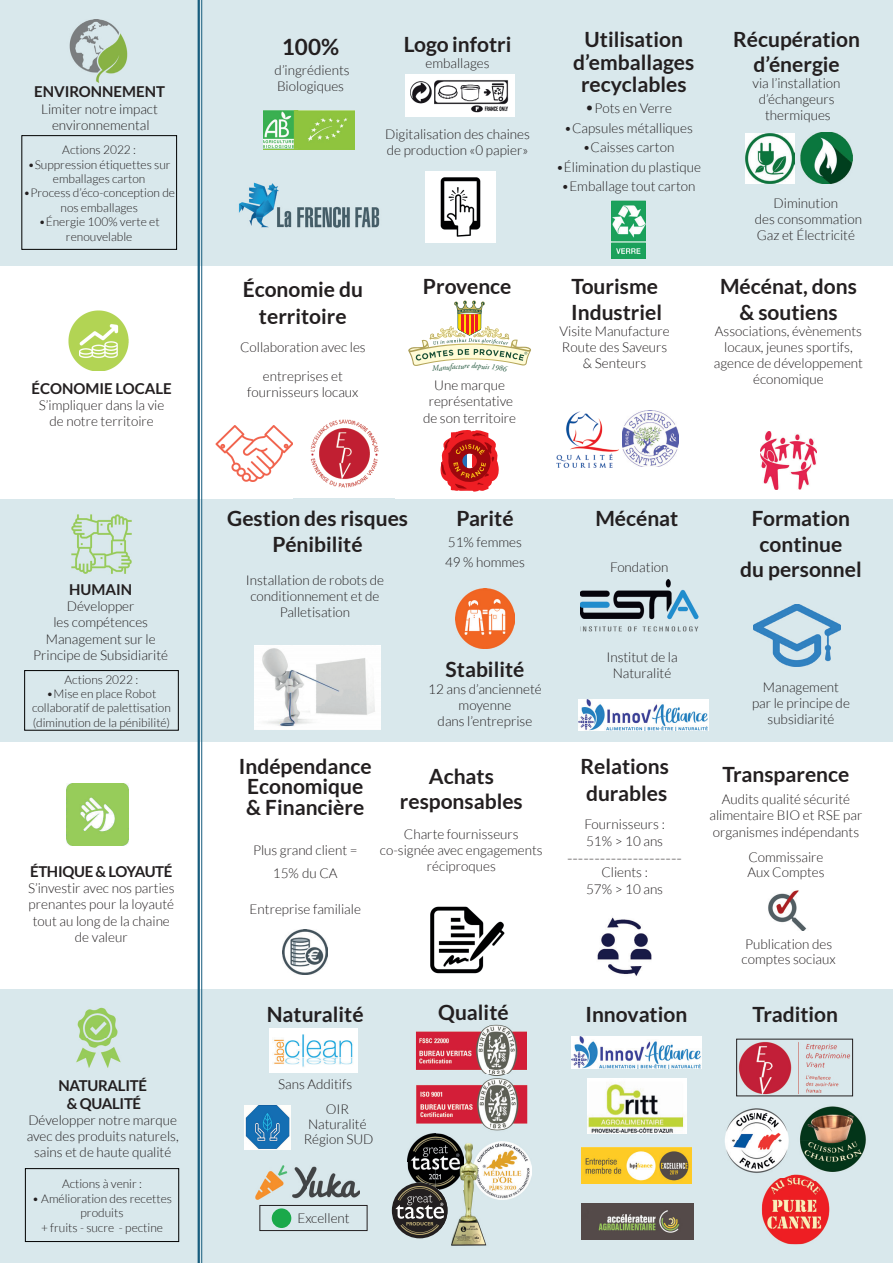
<style>
.page{position:relative;width:893px;height:1263px;background:#fff}
.page>*{position:absolute;margin:0;border:0;box-sizing:border-box;transform-origin:0 0}
.t1{font:700 22.5px "Lato";color:#231f20}
.t2{font:700 21px/25.2px "Lato";color:#231f20;text-align:center}
.t3{font:300 16.5px "Lato";color:#231f20}
.t4{font:700 15px/18px "Lato";letter-spacing:-.02em;color:#231f20;text-align:center}
.t5{font:700 15px "Lato";color:#231f20}
.t6{font:300 13.5px/16.2px "Lato";color:#231f20;text-align:center}
.t7{font:300 12px/14.4px "Lato";color:#231f20;text-align:center}
.s1{font-size:16.5px}
</style>
<div class="page">
<div style="left:0;top:989px;width:893px;height:274px;background:#d9e8ec"></div>
<div style="left:0;top:499px;width:893px;height:242px;background:#d9e8ec"></div>
<div style="left:0;top:0;width:893px;height:265px;background:#d9e8ec"></div>
<img style="left:69px;top:311px;width:60px;height:60px">
<img style="left:71px;top:514px;width:61px;height:60px">
<img style="left:66px;top:783px;width:63px;height:62px">
<img style="left:76px;top:1007px;width:45px;height:61px">
<img style="left:245px;top:1106px;width:45px;height:43px">
<img style="left:269px;top:1028px;width:89px;height:45px">
<img style="left:216px;top:425px;width:77px;height:57px">
<img style="left:622px;top:410px;width:56px;height:57px">
<img style="left:556px;top:411px;width:63px;height:57px">
<img style="left:760px;top:432px;width:57px;height:58px">
<img style="left:455px;top:589px;width:60px;height:59px">
<img style="left:753px;top:604px;width:88px;height:62px">
<img style="left:283px;top:929px;width:45px;height:45px">
<img style="left:597px;top:917px;width:55px;height:59px">
<img style="left:430px;top:906px;width:75px;height:68px">
<img style="left:738px;top:1042px;width:113px;height:52px">
<div style="left:736px;top:1039px;width:117px;height:57px;border:1px solid #231f20"></div>
<img style="left:416px;top:1024px;width:111px;height:107px">
<img style="left:417px;top:1075px;width:110px;height:2px">
<img style="left:800px;top:1106px;width:66px;height:34px">
<img style="left:800px;top:1140px;width:66px;height:32px">
<img style="left:762px;top:1177px;width:68px;height:67px">
<img style="left:791px;top:1174px;width:39px;height:7px">
<img style="left:768px;top:890px;width:39px;height:40px">
<img style="left:255px;top:646px;width:126px;height:84px">
<div style="left:24px;top:670px;width:155px;height:60px;border:1px solid #000"></div>
<div style="left:25px;top:1168px;width:154px;height:74px;border:1px solid #000"></div>
<img style="left:581px;top:1147px;width:111px;height:37px">
<img style="left:581px;top:1203px;width:112px;height:37px">
<img style="left:497px;top:1142px;width:34px;height:57px">
<img style="left:725px;top:1108px;width:64px;height:65px">
<img style="left:580px;top:580px;width:118px;height:51px">
<img style="left:588px;top:1078px;width:99px;height:55px">
<img style="left:572px;top:1037px;width:129px;height:31px">
<img style="left:579px;top:699px;width:129px;height:31px">
<img style="left:69px;top:20px;width:59px;height:63px">
<div style="left:22px;top:135px;width:155px;height:115px;border:1px solid #000"></div>
<img style="left:425px;top:172px;width:71px;height:70px">
<img style="left:745px;top:133px;width:50px;height:51px">
<img style="left:406px;top:74px;width:109px;height:43px">
<svg style="left:263px;top:110px;width:92px;height:40px"></svg>
<img style="left:263px;top:111px;width:92px;height:38px">
<img style="left:611px;top:201px;width:35px;height:58px">
<img style="left:801px;top:132px;width:51px;height:52px">
<hr style="left:201px;top:0;width:1px;height:1263px;background:#175c7d">
<hr style="left:198px;top:0;width:2px;height:1263px;background:#175c7d">
<img style="left:408px;top:1133px;width:42px;height:28px">
<img style="left:408px;top:1161px;width:28px;height:25px">
<img style="left:436px;top:1161px;width:4px;height:25px">
<svg style="left:392px;top:1182px;width:56px;height:56px"></svg>
<img style="left:463px;top:1142px;width:34px;height:33px">
<img style="left:451px;top:1175px;width:46px;height:71px">
<img style="left:440px;top:1137px;width:23px;height:52px">
<img style="left:444px;top:1196px;width:4px;height:28px">
<svg style="left:395px;top:1186px;width:49px;height:49px;background:#5b5854"></svg>
<img style="left:294px;top:419px;width:101px;height:80px">
<img style="left:238px;top:182px;width:142px;height:46px">
<img style="left:255px;top:1166px;width:105px;height:34px">
<div style="left:272px;top:1208px;width:19px;height:20px;background:#1aa94a;border-radius:50%"></div>
<div style="left:259px;top:1205px;width:108px;height:26px;border:1px solid #231f20"></div>
<svg style="left:440px;top:430px;width:59px;height:61px"></svg>
<svg style="left:462px;top:454px;width:5px;height:14px"></svg>
<div style="left:467px;top:454px;width:6px;height:14px;background:#fff"></div>
<svg style="left:473px;top:454px;width:4px;height:14px"></svg>
<svg style="left:409px;top:301px;width:121px;height:65px"></svg>
<p class="t5" style="left:34px;top:83px;width:132px">ENVIRONNEMENT</p>
<p class="t6" style="left:41px;top:101px;width:118px">Limiter notre impact environnemental</p>
<p class="t7" style="left:62px;top:143px;width:75px">Actions 2022 :</p>
<p class="t7" style="left:28px;top:157px;width:144px">•Suppression étiquettes sur emballages carton</p>
<p class="t7" style="left:23px;top:186px;width:153px">•Process d’éco-conception de nos emballages</p>
<p class="t7" style="left:39px;top:215px;width:122px">•Énergie 100% verte et renouvelable</p>
<p class="t5" style="left:32px;top:380px;width:142px">ÉCONOMIE LOCALE</p>
<p class="t6" style="left:39px;top:397px;width:127px">S’impliquer dans la vie de notre territoire</p>
<p class="t4" style="left:69px;top:580px;width:64px">HUMAIN</p>
<p class="t6" style="left:33px;top:598px;width:136px">Développer<br>les compétences<br>Management sur le<br>Principe de Subsidiarité</p>
<p class="t7" style="left:65px;top:672px;width:75px">Actions 2022 :</p>
<p class="t7" style="left:32px;top:686px;width:140px">•Mise en place Robot collaboratif de palettisation (diminution de la pénibilité)</p>
<p class="t4" style="left:30px;top:862px;width:144px">ÉTHIQUE &amp; LOYAUTÉ</p>
<p class="t6" style="left:28px;top:880px;width:148px">S’investir avec nos parties prenantes pour la loyauté tout au long de la chaine de valeur</p>
<p class="t4" style="left:58px;top:1076px;width:90px">NATURALITÉ &amp; QUALITÉ</p>
<p class="t6" style="left:27px;top:1112px;width:154px">Développer notre marque avec des produits naturels, sains et de haute qualité</p>
<p class="t7" style="left:62px;top:1177px;width:82px">Actions à venir :</p>
<p class="t7" style="left:32px;top:1191px;width:142px">• Amélioration des recettes produits<br>+ fruits - sucre - pectine</p>
<h1 class="t1" style="left:282px;top:34px;width:59px">100%</h1>
<p class="t6" style="left:275px;top:62px;width:76px;text-align:left">d’ingrédients<br>Biologiques</p>
<h2 class="t2" style="left:404px;top:31px;width:109px">Logo infotri</h2>
<p class="t6" style="left:426px;top:55px;width:66px">emballages</p>
<p class="t6" style="left:385px;top:126px;width:146px;text-align:left">Digitalisation des chaines de production «0 papier»</p>
<h2 class="t2" style="left:243px;top:275px;width:122px;line-height:27px">Économie du territoire</h2>
<p class="t6" style="left:240px;top:333px;width:127px;line-height:28.5px">Collaboration avec les entreprises et</p>
<p class="t6" style="left:247px;top:384px;width:113px">fournisseurs locaux</p>
<h2 class="t2" style="left:423px;top:274px;width:90px">Provence</h2>
<p class="t6" style="left:423px;top:377px;width:95px">Une marque représentative de son territoire</p>
<h2 class="t2" style="left:573px;top:28px;width:123px;line-height:22.5px">Utilisation d’emballages recyclables</h2>
<p class="t6" style="left:585px;top:100px;width:89px"><span class="s1">•</span>Pots en Verre</p>
<p class="t6" style="left:564px;top:120px;width:130px">•Capsules métalliques</p>
<p class="t6" style="left:583px;top:139px;width:93px">•Caisses carton</p>
<p class="t6" style="left:556px;top:159px;width:146px">•Élimination du plastique</p>
<p class="t6" style="left:561px;top:178px;width:136px">•Emballage tout carton</p>
<h2 class="t2" style="left:733px;top:26px;width:128px">Récupération d’énergie</h2>
<p class="t6" style="left:752px;top:75px;width:90px">via l’installation d’échangeurs thermiques</p>
<p class="t6" style="left:755px;top:195px;width:109px">Diminution<br>des consommation<br>Gaz et Électricité</p>
<h2 class="t2" style="left:571px;top:274px;width:92px;text-align:left">Tourisme<br>Industriel</h2>
<p class="t6" style="left:560px;top:323px;width:112px">Visite Manufacture<br>Route des Saveurs &amp; Senteurs</p>
<h2 class="t2" style="left:720px;top:274px;width:138px">Mécénat, dons &amp; soutiens</h2>
<p class="t6" style="left:714px;top:323px;width:151px">Associations, évènements locaux, jeunes sportifs, agence de développement économique</p>
<h2 class="t2" style="left:227px;top:506px;width:182px">Gestion des risques<br>Pénibilité</h2>
<p class="t6" style="left:246px;top:572px;width:140px">Installation de robots de conditionnement et de<br>Palletisation</p>
<h2 class="t2" style="left:456px;top:506px;width:59px">Parité</h2>
<p class="t6" style="left:445px;top:533px;width:82px;line-height:19.5px;text-align:left">51% femmes<br>49 % hommes</p>
<h2 class="t2" style="left:446px;top:657px;width:80px">Stabilité</h2>
<p class="t6" style="left:428px;top:681px;width:115px">12 ans d’ancienneté moyenne<br>dans l’entreprise</p>
<h2 class="t2" style="left:239px;top:756px;width:134px;line-height:20.2px">Indépendance<br>Economique &amp; Financière</h2>
<p class="t6" style="left:253px;top:839px;width:106px;line-height:22.5px">Plus grand client =<br>15% du CA</p>
<p class="t6" style="left:250px;top:901px;width:113px">Entreprise familiale</p>
<h2 class="t2" style="left:400px;top:763px;width:124px">Achats responsables</h2>
<p class="t6" style="left:380px;top:826px;width:164px">Charte fournisseurs co-signée avec engagements réciproques</p>
<h2 class="t2" style="left:595px;top:506px;width:85px">Mécénat</h2>
<p class="t6" style="left:610px;top:559px;width:60px">Fondation</p>
<p class="t6" style="left:606px;top:649px;width:73px">Institut de la<br>Naturalité</p>
<h2 class="t2" style="left:580px;top:752px;width:90px;line-height:27px;text-align:left">Relations durables</h2>
<p class="t6" style="left:584px;top:816px;width:82px;text-align:left">Fournisseurs :<br>51% &gt; 10 ans</p>
<p class="t3" style="left:567px;top:849px;width:117px">---------------------</p>
<p class="t6" style="left:586px;top:864px;width:78px">Clients :<br>57% &gt; 10 ans</p>
<h2 class="t2" style="left:740px;top:506px;width:123px">Formation continue<br>du personnel</h2>
<p class="t6" style="left:752px;top:679px;width:99px">Management par le principe de subsidiarité</p>
<h2 class="t2" style="left:722px;top:761px;width:128px">Transparence</h2>
<p class="t6" style="left:709px;top:791px;width:154px">Audits qualité sécurité alimentaire BIO et RSE par organismes indépendants</p>
<p class="t6" style="left:747px;top:849px;width:79px;line-height:15px;text-align:left">Commissaire<br>Aux Comptes</p>
<p class="t6" style="left:742px;top:937px;width:96px;line-height:15px;text-align:left">Publication des comptes sociaux</p>
<h2 class="t2" style="left:267px;top:1001px;width:98px">Naturalité</h2>
<h2 class="t2" style="left:438px;top:1000px;width:72px">Qualité</h2>
<h2 class="t2" style="left:585px;top:1001px;width:103px">Innovation</h2>
<h2 class="t2" style="left:753px;top:1001px;width:87px">Tradition</h2>
<p class="t6" style="left:278px;top:1076px;width:76px">Sans Additifs</p>
<p class="t6" style="left:304px;top:1102px;width:71px;line-height:15px">OIR<br>Naturalité<br>Région SUD</p>
<p class="t6" style="left:297px;top:1210px;width:54px">Excellent</p>
</div>
